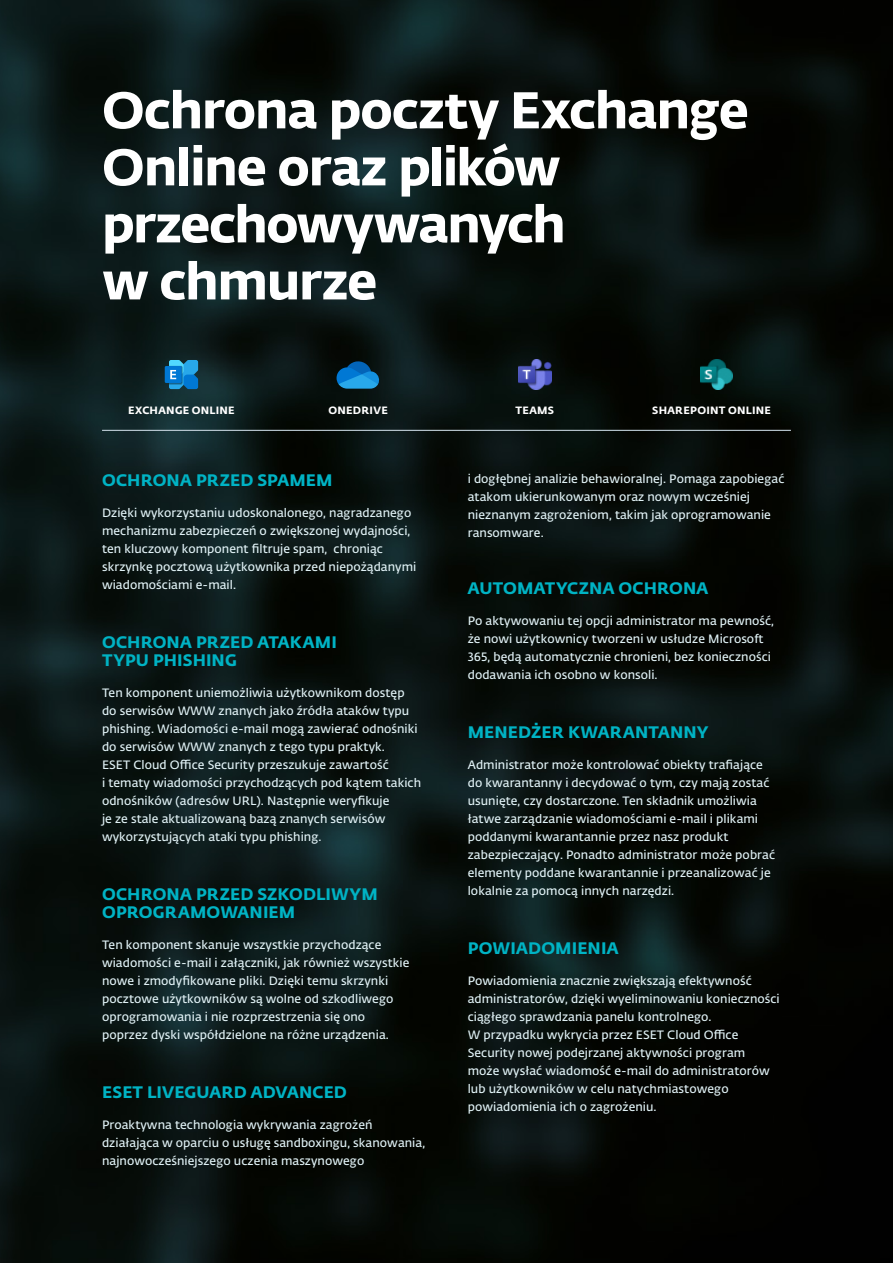
<style>
.page{position:relative;width:893px;height:1263px;background:#fff}
.page>*{position:absolute;margin:0;border:0;box-sizing:border-box;transform-origin:0 0}
.t1{font:51px/57px "Fedra Sans Alt Pro Bold LF";letter-spacing:-.025em;color:#fff}
.t2{font:16.5px/18px "Fedra Sans Alt Pro Bold LF";letter-spacing:.01em;color:#00b3c4}
.t3{font:12px/18px "Fedra Sans Alt Pro Demi LF";letter-spacing:.005em;color:#e0f1f5}
.t4{font:10.5px "Fedra Sans Alt Pro Bold LF";letter-spacing:.025em;color:#fff}
</style>
<div class="page">
<img style="left:0;top:0;width:893px;height:1263px">
<img style="left:701px;top:359px;width:31px;height:31px">
<img style="left:518px;top:359px;width:33px;height:31px">
<svg style="left:336px;top:360px;width:44px;height:29px"></svg>
<div style="left:165px;top:366px;width:17px;height:17px;background:#0078d4"></div>
<svg style="left:169px;top:360px;width:29px;height:29px"></svg>
<hr style="left:102px;top:430px;width:689px;height:1px;background:#c9d8e2">
<h1 class="t1" style="left:102px;top:78px;width:648px">Ochrona poczty Exchange<br>Online oraz plików przechowywanych<br>w chmurze</h1>
<p class="t4" style="left:128px;top:402px;width:108px">EXCHANGE ONLINE</p>
<p class="t4" style="left:328px;top:402px;width:61px">ONEDRIVE</p>
<p class="t4" style="left:516px;top:402px;width:40px">TEAMS</p>
<p class="t4" style="left:652px;top:402px;width:120px">SHAREPOINT ONLINE</p>
<h2 class="t2" style="left:102px;top:470px;width:232px">OCHRONA PRZED SPAMEM</h2>
<p class="t3" style="left:102px;top:503px;width:316px">Dzięki wykorzystaniu udoskonalonego, nagradzanego mechanizmu zabezpieczeń o zwiększonej wydajności, ten kluczowy komponent filtruje spam, chroniąc skrzynkę pocztową użytkownika przed niepożądanymi wiadomościami e-mail.</p>
<h2 class="t2" style="left:102px;top:632px;width:236px">OCHRONA PRZED ATAKAMI<br>TYPU PHISHING</h2>
<p class="t3" style="left:102px;top:683px;width:321px">Ten komponent uniemożliwia użytkownikom dostęp do serwisów WWW znanych jako źródła ataków typu phishing. Wiadomości e-mail mogą zawierać odnośniki do serwisów WWW znanych z tego typu praktyk.<br>ESET Cloud Office Security przeszukuje zawartość<br>i tematy wiadomości przychodzących pod kątem takich odnośników (adresów URL). Następnie weryfikuje<br>je ze stale aktualizowaną bazą znanych serwisów wykorzystujących ataki typu phishing.</p>
<h2 class="t2" style="left:102px;top:884px;width:277px">OCHRONA PRZED SZKODLIWYM<br>OPROGRAMOWANIEM</h2>
<p class="t3" style="left:102px;top:935px;width:309px">Ten komponent skanuje wszystkie przychodzące wiadomości e-mail i załączniki, jak również wszystkie nowe i zmodyfikowane pliki. Dzięki temu skrzynki pocztowe użytkowników są wolne od szkodliwego oprogramowania i nie rozprzestrzenia się ono poprzez dyski współdzielone na różne urządzenia.</p>
<h2 class="t2" style="left:102px;top:1082px;width:246px">ESET LIVEGUARD ADVANCED</h2>
<p class="t3" style="left:102px;top:1115px;width:325px">Proaktywna technologia wykrywania zagrożeń działająca w oparciu o usługę sandboxingu, skanowania, najnowocześniejszego uczenia maszynowego</p>
<p class="t3" style="left:468px;top:470px;width:318px">i dogłębnej analizie behawioralnej. Pomaga zapobiegać atakom ukierunkowanym oraz nowym wcześniej nieznanym zagrożeniom, takim jak oprogramowanie ransomware.</p>
<h2 class="t2" style="left:468px;top:578px;width:242px">AUTOMATYCZNA OCHRONA</h2>
<p class="t3" style="left:468px;top:611px;width:308px">Po aktywowaniu tej opcji administrator ma pewność, że nowi użytkownicy tworzeni w usłudze Microsoft 365, będą automatycznie chronieni, bez konieczności dodawania ich osobno w konsoli.</p>
<h2 class="t2" style="left:468px;top:722px;width:242px">MENEDŻER KWARANTANNY</h2>
<p class="t3" style="left:468px;top:755px;width:309px">Administrator może kontrolować obiekty trafiające do kwarantanny i decydować o tym, czy mają zostać usunięte, czy dostarczone. Ten składnik umożliwia łatwe zarządzanie wiadomościami e-mail i plikami poddanymi kwarantannie przez nasz produkt zabezpieczający. Ponadto administrator może pobrać elementy poddane kwarantannie i przeanalizować je lokalnie za pomocą innych narzędzi.</p>
<h2 class="t2" style="left:468px;top:938px;width:152px">POWIADOMIENIA</h2>
<p class="t3" style="left:468px;top:971px;width:314px">Powiadomienia znacznie zwiększają efektywność administratorów, dzięki wyeliminowaniu konieczności ciągłego sprawdzania panelu kontrolnego.<br>W przypadku wykrycia przez ESET Cloud Office Security nowej podejrzanej aktywności program może wysłać wiadomość e-mail do administratorów lub użytkowników w celu natychmiastowego powiadomienia ich o zagrożeniu.</p>
</div>
